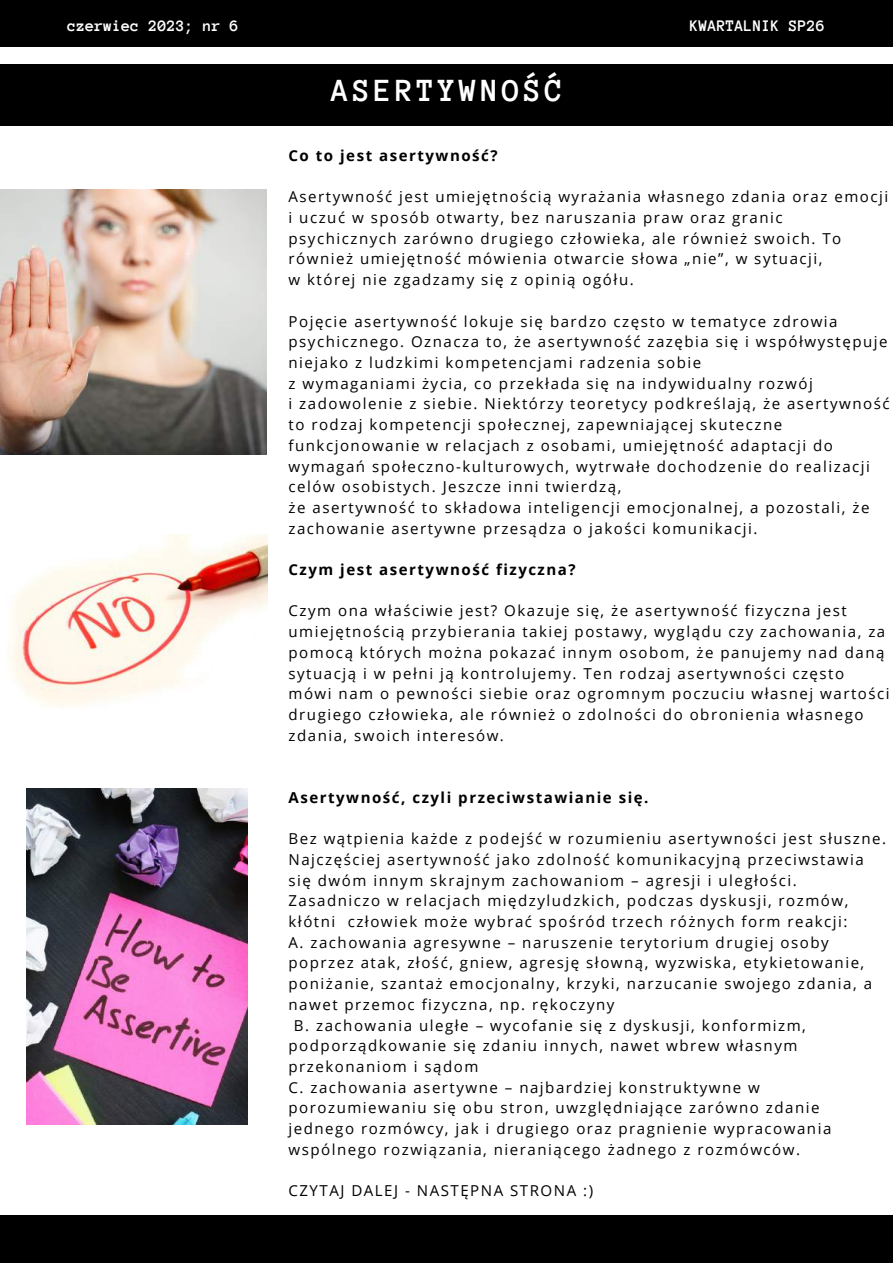
<style>
.page{position:relative;width:893px;height:1264px;background:#fff}
.page>*{position:absolute;margin:0;border:0;box-sizing:border-box;transform-origin:0 0}
.t1{font:700 33px "Anonymous Pro";letter-spacing:.1em;color:#fff}
.t2{font:700 16.5px "Anonymous Pro";color:#fff}
.t3{font:15px/20.7px "Open Sans";letter-spacing:.1em;color:#000}
.t4{font:700 15px "Open Sans";letter-spacing:.1em;color:#000}
</style>
<div class="page">
<div style="left:0;top:0;width:892px;height:47px;background:#000"></div>
<div style="left:0;top:65px;width:892px;height:60px;background:#000"></div>
<div style="left:0;top:1215px;width:892px;height:47px;background:#000"></div>
<img style="left:11px;top:534px;width:257px;height:173px">
<img style="left:0;top:189px;width:266px;height:265px">
<img style="left:26px;top:788px;width:222px;height:336px">
<p class="t2" style="left:67px;top:17px;width:173px">czerwiec 2023; nr 6</p>
<p class="t2" style="left:689px;top:17px;width:137px">KWARTALNIK SP26</p>
<h1 class="t1" style="left:331px;top:74px;width:233px">ASERTYWNOŚĆ</h1>
<p class="t4" style="left:288px;top:145px;width:211px">Co to jest asertywność?</p>
<p class="t3" style="left:288px;top:186px;width:601px">Asertywność jest umiejętnością wyrażania własnego zdania oraz emocji i uczuć w sposób otwarty, bez naruszania praw oraz granic psychicznych zarówno drugiego człowieka, ale również swoich. To również umiejętność mówienia otwarcie słowa „nie”, w sytuacji,<br>w której nie zgadzamy się z opinią ogółu.</p>
<p class="t3" style="left:288px;top:310px;width:602px">Pojęcie asertywność lokuje się bardzo często w tematyce zdrowia psychicznego. Oznacza to, że asertywność zazębia się i współwystępuje niejako z ludzkimi kompetencjami radzenia sobie<br>z wymaganiami życia, co przekłada się na indywidualny rozwój<br>i zadowolenie z siebie. Niektórzy teoretycy podkreślają, że asertywność to rodzaj kompetencji społecznej, zapewniającej skuteczne funkcjonowanie w relacjach z osobami, umiejętność adaptacji do wymagań społeczno-kulturowych, wytrwałe dochodzenie do realizacji celów osobistych. Jeszcze inni twierdzą,<br>że asertywność to składowa inteligencji emocjonalnej, a pozostali, że zachowanie asertywne przesądza o jakości komunikacji.</p>
<p class="t4" style="left:288px;top:559px;width:289px">Czym jest asertywność fizyczna?</p>
<p class="t3" style="left:288px;top:600px;width:602px">Czym ona właściwie jest? Okazuje się, że asertywność fizyczna jest umiejętnością przybierania takiej postawy, wyglądu czy zachowania, za pomocą których można pokazać innym osobom, że panujemy nad daną sytuacją i w pełni ją kontrolujemy. Ten rodzaj asertywności często mówi nam o pewności siebie oraz ogromnym poczuciu własnej wartości drugiego człowieka, ale również o zdolności do obronienia własnego zdania, swoich interesów.</p>
<p class="t4" style="left:288px;top:786px;width:361px">Asertywność, czyli przeciwstawianie się.</p>
<p class="t3" style="left:288px;top:828px;width:599px">Bez wątpienia każde z podejść w rozumieniu asertywności jest słuszne.</p>
<p class="t3" style="left:288px;top:848px;width:577px">Najczęściej asertywność jako zdolność komunikacyjną przeciwstawia</p>
<p class="t3" style="left:288px;top:869px;width:510px">się dwóm innym skrajnym zachowaniom – agresji i uległości.</p>
<p class="t3" style="left:288px;top:890px;width:561px">Zasadniczo w relacjach międzyludzkich, podczas dyskusji, rozmów,</p>
<p class="t3" style="left:288px;top:910px;width:560px">kłótni człowiek może wybrać spośród trzech różnych form reakcji:</p>
<p class="t3" style="left:288px;top:931px;width:541px">A. zachowania agresywne – naruszenie terytorium drugiej osoby</p>
<p class="t3" style="left:288px;top:952px;width:577px">poprzez atak, złość, gniew, agresję słowną, wyzwiska, etykietowanie,</p>
<p class="t3" style="left:288px;top:972px;width:585px">poniżanie, szantaż emocjonalny, krzyki, narzucanie swojego zdania, a</p>
<p class="t3" style="left:288px;top:993px;width:327px">nawet przemoc fizyczna, np. rękoczyny</p>
<p class="t3" style="left:294px;top:1014px;width:513px">B. zachowania uległe – wycofanie się z dyskusji, konformizm,</p>
<p class="t3" style="left:288px;top:1035px;width:510px">podporządkowanie się zdaniu innych, nawet wbrew własnym</p>
<p class="t3" style="left:288px;top:1055px;width:191px">przekonaniom i sądom</p>
<p class="t3" style="left:288px;top:1076px;width:473px">C. zachowania asertywne – najbardziej konstruktywne w</p>
<p class="t3" style="left:288px;top:1097px;width:532px">porozumiewaniu się obu stron, uwzględniające zarówno zdanie</p>
<p class="t3" style="left:288px;top:1117px;width:544px">jednego rozmówcy, jak i drugiego oraz pragnienie wypracowania</p>
<p class="t3" style="left:288px;top:1138px;width:513px">wspólnego rozwiązania, nieraniącego żadnego z rozmówców.</p>
<p class="t3" style="left:288px;top:1179px;width:306px">CZYTAJ DALEJ - NASTĘPNA STRONA :)</p>
</div>
